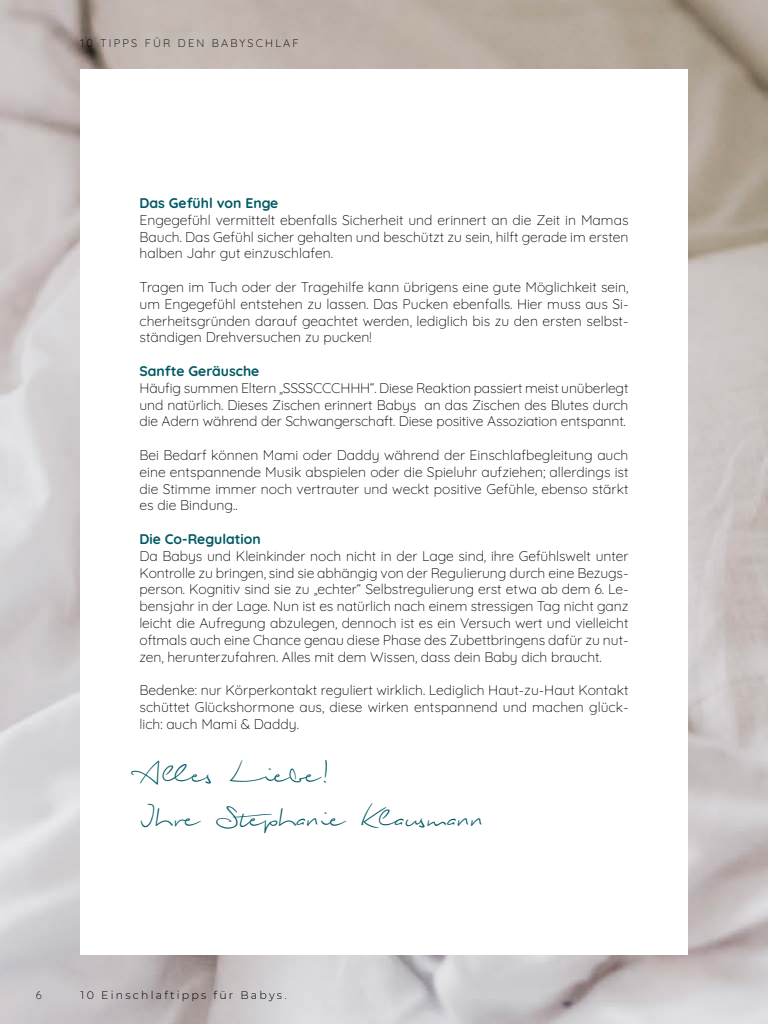
<style>
.page{position:relative;width:768px;height:1024px;background:#fff}
.page>*{position:absolute;margin:0;border:0;box-sizing:border-box;transform-origin:0 0}
.t1{font:36px/43.2px "Biloxi Script";color:#005963}
.t2{font:300 14px/16.8px "Quicksand";color:#000;text-align:justify}
.t3{font:300 14px "Quicksand";color:#005963}
.t4{font:300 11px "Montserrat";letter-spacing:.2em;color:#000}
.t5{font:300 11px "Quicksand";color:#000}
</style>
<div class="page">
<img style="left:0;top:0;width:768px;height:1024px">
<div style="left:80px;top:69px;width:608px;height:886px;background:#fff"></div>
<p class="t5" style="left:81px;top:35px;width:37px">10 Tipps</p>
<p class="t5" style="left:145px;top:35px;width:10px">für</p>
<p class="t5" style="left:178px;top:35px;width:10px">den</p>
<p class="t5" style="left:212px;top:35px;width:19px">Babyschlaf</p>
<p class="t3" style="left:140px;top:192px;width:140px">Das Gefühl von Enge</p>
<p class="t2" style="left:140px;top:210px;width:491px">Engegefühl vermittelt ebenfalls Sicherheit und erinnert an die Zeit in Mamas Bauch. Das Gefühl sicher gehalten und beschützt zu sein, hilft gerade im ersten halben Jahr gut einzuschlafen.</p>
<p class="t2" style="left:140px;top:277px;width:491px">Tragen im Tuch oder der Tragehilfe kann übrigens eine gute Möglichkeit sein, um Engegefühl entstehen zu lassen. Das Pucken ebenfalls. Hier muss aus Si&shy;cherheitsgründen darauf geachtet werden, lediglich bis zu den ersten selbst&shy;ständigen Drehversuchen zu pucken!</p>
<p class="t3" style="left:140px;top:360px;width:121px">Sanfte Geräusche</p>
<p class="t2" style="left:140px;top:378px;width:491px">Häufig summen Eltern „SSSSCCCHHH“. Diese Reaktion passiert meist unüberlegt und natürlich. Dieses Zischen erinnert Babys an das Zischen des Blutes durch die Adern während der Schwangerschaft. Diese positive Assoziation entspannt.</p>
<p class="t2" style="left:140px;top:445px;width:491px">Bei Bedarf können Mami oder Daddy während der Einschlafbegleitung auch eine entspannende Musik abspielen oder die Spieluhr aufziehen; allerdings ist die Stimme immer noch vertrauter und weckt positive Gefühle, ebenso stärkt es die Bindung..</p>
<p class="t3" style="left:140px;top:528px;width:123px">Die Co-Regulation</p>
<p class="t2" style="left:140px;top:546px;width:491px">Da Babys und Kleinkinder noch nicht in der Lage sind, ihre Gefühlswelt unter Kontrolle zu bringen, sind sie abhängig von der Regulierung durch eine Bezugs&shy;person. Kognitiv sind sie zu „echter“ Selbstregulierung erst etwa ab dem 6. Le&shy;bensjahr in der Lage. Nun ist es natürlich nach einem stressigen Tag nicht ganz leicht die Aufregung abzulegen, dennoch ist es ein Versuch wert und vielleicht oftmals auch eine Chance genau diese Phase des Zubettbringens dafür zu nut&shy;zen, herunterzufahren. Alles mit dem Wissen, dass dein Baby dich braucht.</p>
<p class="t2" style="left:140px;top:680px;width:491px">Bedenke: nur Körperkontakt reguliert wirklich. Lediglich Haut-zu-Haut Kontakt schüttet Glückshormone aus, diese wirken entspannend und machen glück&shy;lich: auch Mami &amp; Daddy.</p>
<h1 class="t1" style="left:140px;top:754px;width:345px">Alles Liebe!<br>Ihre Stephanie Klausmann</h1>
<p class="t5" style="left:36px;top:987px;width:7px">6</p>
<p class="t4" style="left:81px;top:987px;width:207px">10 Einschlaftipps für Babys.</p>
</div>
